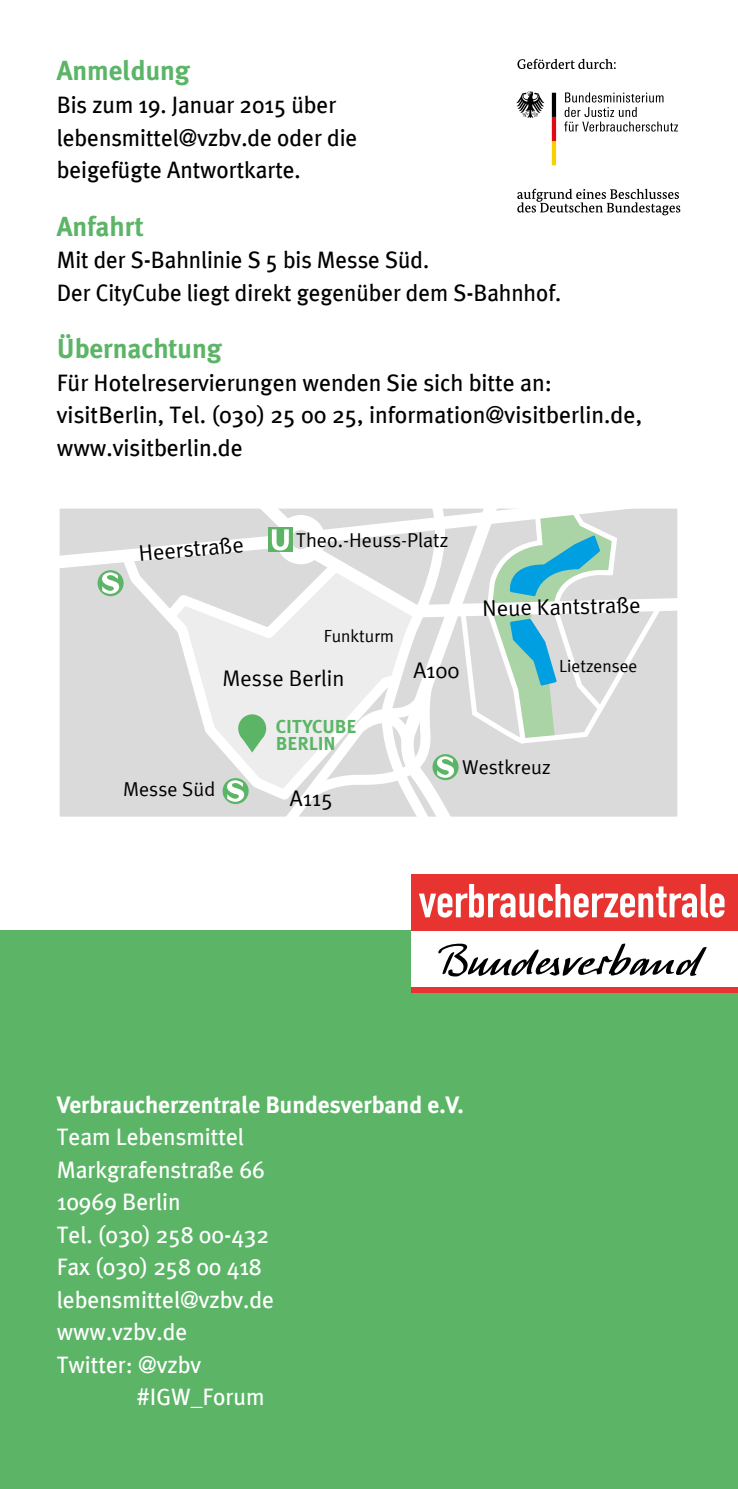
<style>
.page{position:relative;width:738px;height:1489px;background:#fff}
.page>*{position:absolute;margin:0;border:0;box-sizing:border-box;transform-origin:0 0}
.t1{font:700 27.5px "Meta Plus";letter-spacing:-.005em;color:#5cb567}
.t2{font:23.75px/32.5px "Meta Plus";letter-spacing:-.005em;color:#000}
.t3{font:23.75px/32.5px "Meta Plus";letter-spacing:-.005em;color:#fff}
.t4{font:700 23.75px "Meta Plus";letter-spacing:-.005em;color:#fff}
.t5{font:22.5px "Meta Plus Normal";color:#000}
.t6{font:20px "Meta Plus Normal";color:#000}
.t7{font:700 18.75px/17.5px "Meta Plus";color:#5cb567}
.t8{font:17.5px "Meta Plus Normal";color:#000}
</style>
<div class="page">
<div style="left:0;top:930px;width:737px;height:558px;background:#5cb567"></div>
<svg style="left:516px;top:59px;width:163px;height:156px"></svg>
<div style="left:411px;top:873px;width:326px;height:57px;background:#e73431"></div>
<svg style="left:419px;top:884px;width:305px;height:33px"></svg>
<div style="left:411px;top:930px;width:326px;height:57px;background:#fff"></div>
<div style="left:411px;top:987px;width:326px;height:5px;background:#e73431"></div>
<svg style="left:438px;top:943px;width:268px;height:33px"></svg>
<svg style="left:59px;top:508px;width:619px;height:309px"></svg>
<p class="t1" style="left:57px;top:55px;width:134px">Anmeldung</p>
<p class="t2" style="left:57px;top:88px;width:302px">Bis zum 19. Januar 2015 über lebensmittel@vzbv.de oder die beigefügte Antwortkarte.</p>
<p class="t1" style="left:57px;top:210px;width:89px">Anfahrt</p>
<p class="t2" style="left:57px;top:243px;width:505px">Mit der S-Bahnlinie S 5 bis Messe Süd.<br>Der CityCube liegt direkt gegenüber dem S-Bahnhof.</p>
<p class="t1" style="left:57px;top:333px;width:166px">Übernachtung</p>
<p class="t2" style="left:57px;top:366px;width:586px">Für Hotelreservierungen wenden Sie sich bitte an: visitBerlin, Tel. (030) 25 00 25, information@visitberlin.de, www.visitberlin.de</p>
<p class="t5" style="left:137px;top:540px;width:107px;rotate:-5deg">Heerstraße</p>
<p class="t6" style="left:296px;top:529px;width:153px">Theo.-Heuss-Platz</p>
<p class="t8" style="left:323px;top:626px;width:72px">Funkturm</p>
<p class="t5" style="left:222px;top:664px;width:123px">Messe Berlin</p>
<p class="t7" style="left:275px;top:717px;width:82px">CITYCUBE<br>BERLIN</p>
<p class="t5" style="left:413px;top:657px;width:48px">A100</p>
<p class="t5" style="left:481px;top:596px;width:160px;rotate:-2deg">Neue Kantstraße</p>
<p class="t8" style="left:558px;top:655px;width:80px">Lietzensee</p>
<p class="t6" style="left:123px;top:777px;width:93px">Messe Süd</p>
<p class="t5" style="left:289px;top:784px;width:45px">A115</p>
<p class="t6" style="left:462px;top:755px;width:90px">Westkreuz</p>
<p class="t4" style="left:57px;top:1090px;width:408px">Verbraucherzentrale Bundesverband e.V.</p>
<p class="t3" style="left:57px;top:1120px;width:219px">Team Lebensmittel<br>Markgrafenstraße 66<br>10969 Berlin<br>Tel. (030) 258 00-432<br>Fax (030) 258 00 418 lebensmittel@vzbv.de www.vzbv.de<br>Twitter: @vzbv</p>
<p class="t3" style="left:137px;top:1380px;width:129px">#IGW_Forum</p>
</div>
